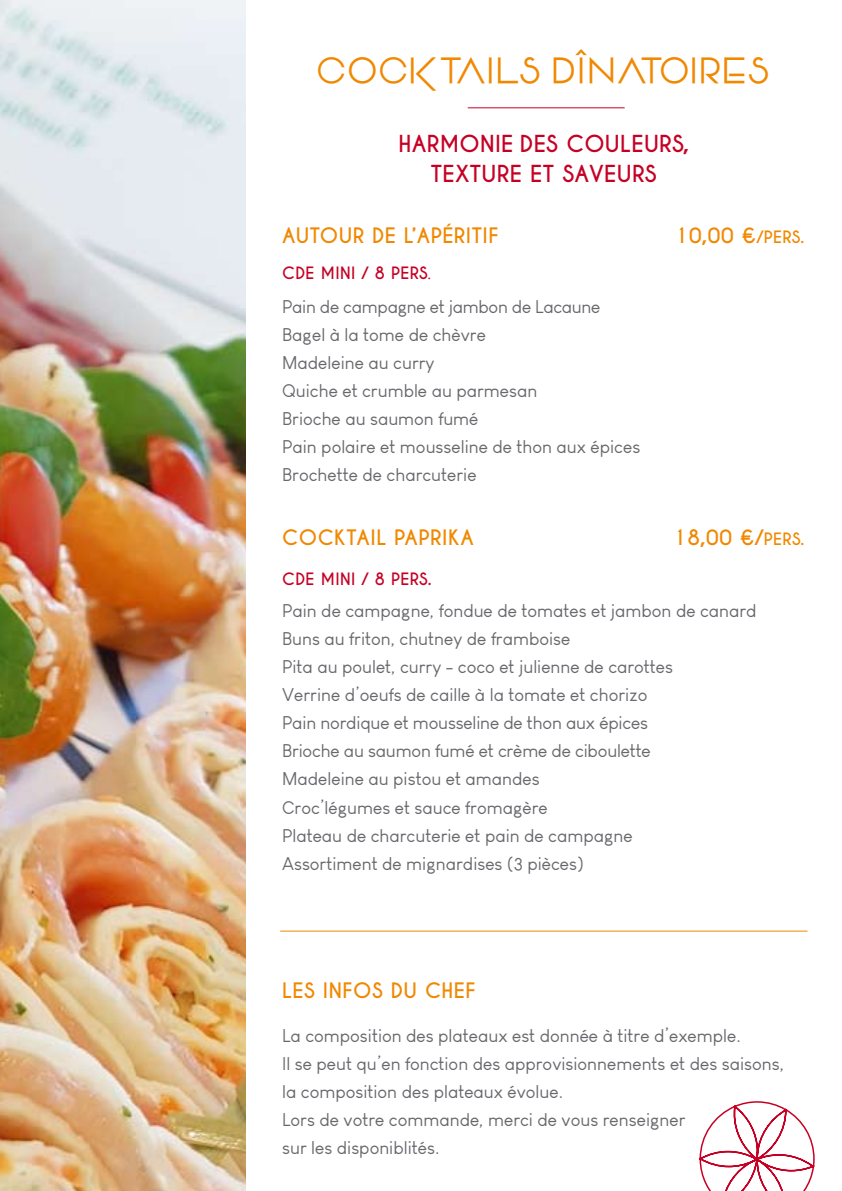
<style>
.page{position:relative;width:842px;height:1191px;background:#fff}
.page>*{position:absolute;margin:0;border:0;box-sizing:border-box;transform-origin:0 0}
.t1{font:36px "Vonique 92";letter-spacing:.08em;color:#f08800}
.t2{font:700 22px/30px "Caviar Dreams";letter-spacing:.015em;color:#c60024;text-align:center}
.t3{font:700 20px "Caviar Dreams";letter-spacing:.025em;color:#f08800}
.t4{font:18px/28px "Louis George Cafe";color:#68676c}
.t5{font:700 16px "Caviar Dreams";letter-spacing:.025em;color:#c60024}
.s1{font-size:16px}
.s2{font-family:"Vonique 92";font-weight:400}
</style>
<div class="page">
<img style="left:0;top:0;width:246px;height:1191px">
<hr style="left:468px;top:107px;width:157px;height:1px;background:#c60024">
<svg style="left:697px;top:930px;width:118px;height:261px"></svg>
<hr style="left:280px;top:930px;width:527px;height:1px;background:#f08800">
<h1 class="t1" style="left:318px;top:50px;width:453px">COCKTAILS DÎNATOIRES</h1>
<p class="t2" style="left:398px;top:129px;width:292px">HARMONIE DES COULEURS,<br>TEXTURE ET SAVEURS</p>
<p class="t3" style="left:282px;top:224px;width:182px">AUTOUR DE L’APÉRITIF</p>
<p class="t3" style="left:675px;top:224px;width:131px">10,00 €<span class="s1">/PERS.</span></p>
<p class="t5" style="left:282px;top:263px;width:150px">CDE MIN I / 8 PERS<span class="s2">.</span></p>
<p class="t4" style="left:282px;top:293px;width:360px">Pain de campagne et jambon de Lacaune<br>Bagel à la tome de chèvre<br>Madeleine au curry<br>Quiche et crumble au parmesan<br>Brioche au saumon fumé<br>Pain polaire et mousseline de thon aux épices<br>Brochette de charcuterie</p>
<p class="t3" style="left:282px;top:526px;width:193px">COCKTAIL PAPRIKA</p>
<p class="t3" style="left:673px;top:526px;width:133px">18,00 €/<span class="s1">PERS.</span></p>
<p class="t5" style="left:282px;top:569px;width:151px">CDE MIN I / 8 PERS.</p>
<p class="t4" style="left:282px;top:597px;width:476px">Pain de campagne, fondue de tomates et jambon de canard Buns au friton, chutney de framboise<br>Pita au poulet, curry - coco et julienne de carottes<br>Verrine d’oeufs de caille à la tomate et chorizo<br>Pain nordique et mousseline de thon aux épices<br>Brioche au saumon fumé et crème de ciboulette<br>Madeleine au pistou et amandes<br>Croc’légumes et sauce fromagère<br>Plateau de charcuterie et pain de campagne<br>Assortiment de mignardises (3 pièces)</p>
<p class="t3" style="left:282px;top:978px;width:195px">LES INFOS DU CHEF</p>
<p class="t4" style="left:282px;top:1021px;width:503px">La composition des plateaux est donnée à titre d’exemple.<br>Il se peut qu’en fonction des approvisionnements et des saisons, la composition des plateaux évolue.<br>Lors de votre commande, merci de vous renseigner<br>sur les disponiblités.</p>
</div>
